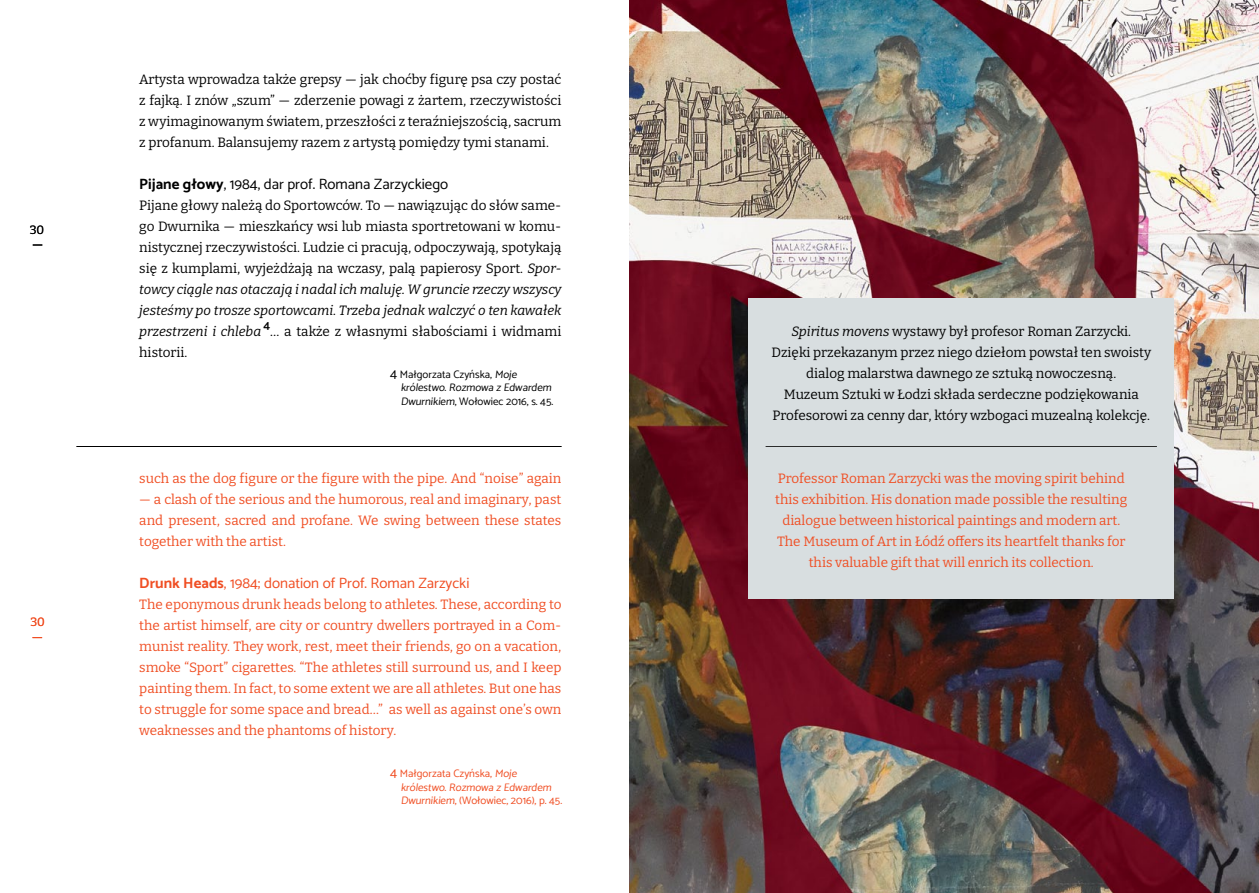
<style>
.page{position:relative;width:1259px;height:893px;background:#fff}
.page>*{position:absolute;margin:0;border:0;box-sizing:border-box;transform-origin:0 0}
.t1{font:15px "Catamaran";color:#f04e23}
.t2{font:15px "Catamaran";color:#000}
.t3{font:13.5px/21px "Bitter";color:#000;text-align:justify}
.t4{font:13.5px/21px "Bitter";color:#f04e23;text-align:justify}
.t5{font:600 12.3px "Catamaran";color:#000}
.t6{font:12px "Bitter";color:#f04e23}
.t7{font:12px "Bitter";color:#000}
.t8{font:10.95px/13.5px "Catamaran";color:#f04e23}
.t9{font:10.95px/13.5px "Catamaran";color:#000}
.s1{font-weight:700}
.s2{font-style:italic}
.s3{font-size:13.5px}
</style>
<div class="page">
<img style="left:629px;top:0;width:630px;height:893px">
<div style="left:748px;top:298px;width:426px;height:300px;background:#d8dee0"></div>
<hr style="left:77px;top:446px;width:484px;height:1px;background:#000">
<svg style="left:33px;top:244px;width:9px;height:2px"></svg>
<hr style="left:765px;top:446px;width:392px;height:1px;background:#000">
<p class="t7" style="left:30px;top:222px;width:16px">30</p>
<p class="t6" style="left:30px;top:614px;width:16px">30</p>
<p class="t3" style="left:139px;top:68px;width:424px">Artysta wprowadza także grepsy — jak choćby figurę psa czy postać z fajką. I znów „szum” — zderzenie powagi z żartem, rzeczywistości z wyimaginowanym światem, przeszłości z teraźniejszością, sacrum z profanum. Balansujemy razem z artystą pomiędzy tymi stanami.</p>
<p class="t2" style="left:139px;top:173px;width:310px"><span class="s1">Pijane głowy</span>, 1984, dar prof. Romana Zarzyckiego</p>
<p class="t3" style="left:139px;top:194px;width:424px">Pijane głowy należą do Sportowców. To — nawiązując do słów same&shy;go Dwurnika — mieszkańcy wsi lub miasta sportretowani w komu&shy;nistycznej rzeczywistości. Ludzie ci pracują, odpoczywają, spotykają się z kumplami, wyjeżdżają na wczasy, palą papierosy Sport. <span class="s2">Spor&shy;towcy ciągle nas otaczają i nadal ich maluję. W gruncie rzeczy wszyscy jesteśmy po trosze sportowcami. Trzeba jednak walczyć o ten kawałek przestrzeni i chleba</span></p>
<p class="t5" style="left:263px;top:315px;width:8px">4</p>
<p class="t3" style="left:270px;top:320px;width:293px">… a także z własnymi słabościami i widmami</p>
<p class="t3" style="left:139px;top:341px;width:50px">historii.</p>
<p class="t9" style="left:401px;top:367px;width:154px;text-indent:-11px"><span class="s3">4</span> Małgorzata Czyńska, Moje królestwo. Rozmowa z Edwardem<br>Dwurnikiem, Wołowiec 2016, s. 45.</p>
<p class="t4" style="left:139px;top:467px;width:424px">such as the dog figure or the figure with the pipe. And “noise” again</p>
<p class="t4" style="left:139px;top:488px;width:423px">— a clash of the serious and the humorous, real and imaginary, past and present, sacred and profane. We swing between these states together with the artist.</p>
<p class="t1" style="left:139px;top:572px;width:332px"><span class="s1">Drunk Heads</span>, 1984; donation of Prof. Roman Zarzycki</p>
<p class="t4" style="left:139px;top:593px;width:424px">The eponymous drunk heads belong to athletes. These, according to the artist himself, are city or country dwellers portrayed in a Com&shy;munist reality. They work, rest, meet their friends, go on a vacation, smoke “Sport” cigarettes. “The athletes still surround us, and I keep painting them. In fact, to some extent we are all athletes. But one has to struggle for some space and bread…” as well as against one’s own weaknesses and the phantoms of history.</p>
<p class="t8" style="left:401px;top:766px;width:163px;text-indent:-11px"><span class="s3">4</span> Małgorzata Czyńska, Moje królestwo. Rozmowa z Edwardem<br>Dwurnikiem, (Wołowiec, 2016), p. 45.</p>
<p class="t3" style="left:771px;top:320px;width:381px;text-align:center"><span class="s2">Spiritus movens</span> wystawy był profesor Roman Zarzycki.<br>Dzięki przekazanym przez niego dziełom powstał ten swoisty dialog malarstwa dawnego ze sztuką nowoczesną.<br>Muzeum Sztuki w Łodzi składa serdeczne podziękowania Profesorowi za cenny dar, który wzbogaci muzealną kolekcję.</p>
<p class="t4" style="left:775px;top:467px;width:353px;text-align:center">Professor Roman Zarzycki was the moving spirit behind this exhibition. His donation made possible the resulting dialogue between historical paintings and modern art.<br>The Museum of Art in Łódź offers its heartfelt thanks for this valuable gift that will enrich its collection.</p>
</div>
